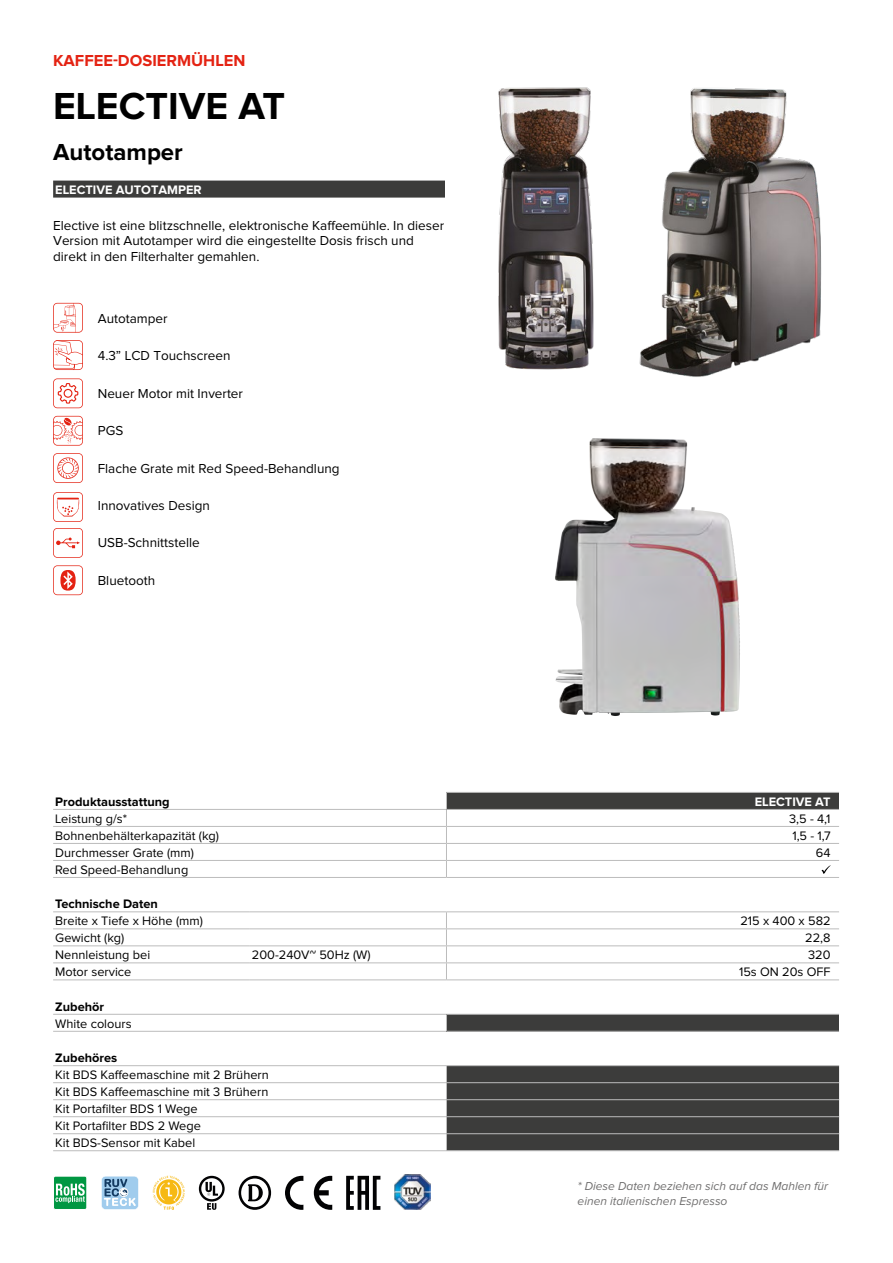
<style>
.page{position:relative;width:893px;height:1263px;background:#fff}
.page>*{position:absolute;margin:0;border:0;box-sizing:border-box;transform-origin:0 0}
.t1{font:700 39px "Proxima Nova";color:#000}
.t2{font:700 24px "Proxima Nova";color:#000}
.t3{font:700 16.5px "Proxima Nova";color:#e42313}
.t4{font:13.5px/15.8px "Proxima Nova";color:#000}
.t5{font:12.75px "Proxima Nova";color:#000}
.t6{font:700 12.75px "Proxima Nova";color:#000}
.t7{font:700 12.75px "Proxima Nova";color:#fff}
.t8{font:italic 12px/15.8px "Proxima Nova";color:#706f6f}
</style>
<div class="page">
<div style="left:53px;top:181px;width:392px;height:17px;background:#3c3c3b"></div>
<div style="left:446px;top:792px;width:393px;height:17px;background:#3c3c3b"></div>
<hr style="left:446px;top:792px;width:393px;height:1px;background:#bcbcbc">
<hr style="left:53px;top:809px;width:393px;height:1px;background:#bcbcbc">
<hr style="left:446px;top:809px;width:393px;height:1px;background:#bcbcbc">
<hr style="left:53px;top:826px;width:393px;height:1px;background:#bcbcbc">
<hr style="left:446px;top:826px;width:393px;height:1px;background:#bcbcbc">
<hr style="left:53px;top:843px;width:393px;height:1px;background:#bcbcbc">
<hr style="left:446px;top:843px;width:393px;height:1px;background:#bcbcbc">
<hr style="left:53px;top:860px;width:393px;height:1px;background:#bcbcbc">
<hr style="left:446px;top:860px;width:393px;height:1px;background:#bcbcbc">
<svg style="left:446px;top:793px;width:1px;height:84px"></svg>
<hr style="left:53px;top:877px;width:393px;height:1px;background:#bcbcbc">
<hr style="left:446px;top:877px;width:393px;height:1px;background:#bcbcbc">
<svg style="left:821px;top:865px;width:10px;height:9px"></svg>
<hr style="left:53px;top:911px;width:197px;height:1px;background:#bcbcbc">
<hr style="left:250px;top:911px;width:196px;height:1px;background:#bcbcbc">
<hr style="left:446px;top:911px;width:393px;height:1px;background:#bcbcbc">
<hr style="left:53px;top:928px;width:197px;height:1px;background:#bcbcbc">
<hr style="left:250px;top:928px;width:196px;height:1px;background:#bcbcbc">
<hr style="left:446px;top:928px;width:393px;height:1px;background:#bcbcbc">
<hr style="left:53px;top:945px;width:197px;height:1px;background:#bcbcbc">
<hr style="left:250px;top:945px;width:196px;height:1px;background:#bcbcbc">
<hr style="left:446px;top:945px;width:393px;height:1px;background:#bcbcbc">
<hr style="left:53px;top:962px;width:197px;height:1px;background:#bcbcbc">
<hr style="left:250px;top:962px;width:196px;height:1px;background:#bcbcbc">
<hr style="left:446px;top:962px;width:393px;height:1px;background:#bcbcbc">
<svg style="left:446px;top:912px;width:1px;height:67px"></svg>
<hr style="left:53px;top:979px;width:197px;height:1px;background:#bcbcbc">
<hr style="left:250px;top:979px;width:196px;height:1px;background:#bcbcbc">
<hr style="left:446px;top:979px;width:393px;height:1px;background:#bcbcbc">
<div style="left:446px;top:1014px;width:393px;height:17px;background:#3c3c3b"></div>
<hr style="left:53px;top:1014px;width:393px;height:1px;background:#bcbcbc">
<hr style="left:446px;top:1014px;width:393px;height:1px;background:#bcbcbc">
<svg style="left:446px;top:1015px;width:1px;height:16px"></svg>
<hr style="left:53px;top:1031px;width:393px;height:1px;background:#bcbcbc">
<hr style="left:446px;top:1031px;width:393px;height:1px;background:#bcbcbc">
<hr style="left:53px;top:1065px;width:393px;height:1px;background:#bcbcbc">
<hr style="left:446px;top:1065px;width:393px;height:1px;background:#bcbcbc">
<hr style="left:53px;top:1082px;width:393px;height:1px;background:#bcbcbc">
<hr style="left:53px;top:1099px;width:393px;height:1px;background:#bcbcbc">
<hr style="left:53px;top:1116px;width:393px;height:1px;background:#bcbcbc">
<hr style="left:53px;top:1133px;width:393px;height:1px;background:#bcbcbc">
<svg style="left:446px;top:1066px;width:393px;height:84px;background:#424241"></svg>
<hr style="left:53px;top:1150px;width:393px;height:1px;background:#bcbcbc">
<hr style="left:446px;top:1150px;width:393px;height:1px;background:#bcbcbc">
<div style="left:53px;top:1176px;width:34px;height:33px;background:#009742;border-radius:2px"></div>
<div style="left:53px;top:1176px;width:34px;height:34px;border:1px solid #fff;border-radius:2px"></div>
<svg style="left:55px;top:1183px;width:30px;height:20px"></svg>
<svg style="left:101px;top:1176px;width:38px;height:34px"></svg>
<div style="left:119px;top:1188px;width:9px;height:9px;border:1px solid #fff;border-radius:50%"></div>
<svg style="left:153px;top:1176px;width:32px;height:34px"></svg>
<svg style="left:199px;top:1176px;width:26px;height:34px"></svg>
<svg style="left:239px;top:1176px;width:32px;height:34px"></svg>
<svg style="left:285px;top:1176px;width:18px;height:34px"></svg>
<svg style="left:314px;top:1176px;width:18px;height:34px"></svg>
<svg style="left:346px;top:1176px;width:34px;height:34px"></svg>
<img style="left:394px;top:1174px;width:36px;height:36px">
<svg style="left:53px;top:416px;width:30px;height:30px"></svg>
<svg style="left:53px;top:340px;width:30px;height:30px"></svg>
<svg style="left:53px;top:565px;width:30px;height:30px"></svg>
<svg style="left:53px;top:528px;width:30px;height:30px"></svg>
<svg style="left:53px;top:492px;width:30px;height:30px"></svg>
<svg style="left:53px;top:378px;width:30px;height:30px"></svg>
<svg style="left:53px;top:453px;width:30px;height:30px"></svg>
<svg style="left:53px;top:303px;width:30px;height:30px"></svg>
<img style="left:498px;top:87px;width:96px;height:283px">
<img style="left:639px;top:88px;width:183px;height:289px">
<img style="left:555px;top:438px;width:185px;height:278px">
<p class="t3" style="left:53px;top:51px;width:194px">KAFFEE-DOSIERMÜHLEN</p>
<p class="t1" style="left:53px;top:84px;width:234px">ELECTIVE AT</p>
<p class="t2" style="left:53px;top:138px;width:131px">Autotamper</p>
<p class="t7" style="left:55px;top:183px;width:148px">ELECTIVE AUTOTAMPER</p>
<p class="t4" style="left:53px;top:217px;width:393px">Elective ist eine blitzschnelle, elektronische Kaffeemühle. In dieser<br>Version mit Autotamper wird die eingestellte Dosis frisch und direkt in den Filterhalter gemahlen.</p>
<p class="t4" style="left:98px;top:311px;width:71px">Autotamper</p>
<p class="t4" style="left:98px;top:348px;width:134px">4.3” LCD Touchscreen</p>
<p class="t4" style="left:98px;top:386px;width:147px">Neuer Motor mit Inverter</p>
<p class="t4" style="left:98px;top:423px;width:27px">PGS</p>
<p class="t4" style="left:98px;top:461px;width:243px">Flache Grate mit Red Speed-Behandlung</p>
<p class="t4" style="left:98px;top:498px;width:114px">Innovatives Design</p>
<p class="t4" style="left:98px;top:535px;width:103px">USB-Schnittstelle</p>
<p class="t4" style="left:98px;top:573px;width:59px">Bluetooth</p>
<p class="t6" style="left:55px;top:794px;width:116px">Produktausstattung</p>
<p class="t7" style="left:755px;top:794px;width:77px">ELECTIVE AT</p>
<p class="t5" style="left:55px;top:812px;width:73px">Leistung g/s*</p>
<p class="t5" style="left:789px;top:812px;width:43px">3,5 - 4,1</p>
<p class="t5" style="left:55px;top:829px;width:165px">Bohnenbehälterkapazität (kg)</p>
<p class="t5" style="left:792px;top:829px;width:40px">1,5 - 1,7</p>
<p class="t5" style="left:55px;top:846px;width:140px">Durchmesser Grate (mm)</p>
<p class="t5" style="left:816px;top:846px;width:16px">64</p>
<p class="t5" style="left:55px;top:863px;width:135px">Red Speed-Behandlung</p>
<p class="t6" style="left:55px;top:897px;width:104px">Technische Daten</p>
<p class="t5" style="left:55px;top:914px;width:149px">Breite x Tiefe x Höhe (mm)</p>
<p class="t5" style="left:740px;top:914px;width:92px">215 x 400 x 582</p>
<p class="t5" style="left:55px;top:931px;width:71px">Gewicht (kg)</p>
<p class="t5" style="left:805px;top:931px;width:27px">22,8</p>
<p class="t5" style="left:55px;top:948px;width:96px">Nennleistung bei</p>
<p class="t5" style="left:252px;top:948px;width:120px">200-240V~ 50Hz (W)</p>
<p class="t5" style="left:808px;top:948px;width:24px">320</p>
<p class="t5" style="left:55px;top:965px;width:78px">Motor service</p>
<p class="t5" style="left:739px;top:965px;width:93px">15s ON 20s OFF</p>
<p class="t6" style="left:55px;top:999px;width:50px">Zubehör</p>
<p class="t5" style="left:55px;top:1016px;width:78px">White colours</p>
<p class="t6" style="left:55px;top:1051px;width:63px">Zubehöres</p>
<p class="t5" style="left:55px;top:1068px;width:215px">Kit BDS Kaffeemaschine mit 2 Brühern</p>
<p class="t5" style="left:55px;top:1085px;width:215px">Kit BDS Kaffeemaschine mit 3 Brühern</p>
<p class="t5" style="left:55px;top:1102px;width:144px">Kit Portafilter BDS 1 Wege</p>
<p class="t5" style="left:55px;top:1119px;width:147px">Kit Portafilter BDS 2 Wege</p>
<p class="t5" style="left:55px;top:1136px;width:142px">Kit BDS-Sensor mit Kabel</p>
<p class="t8" style="left:578px;top:1178px;width:252px">* Diese Daten beziehen sich auf das Mahlen für einen italienischen Espresso</p>
</div>
